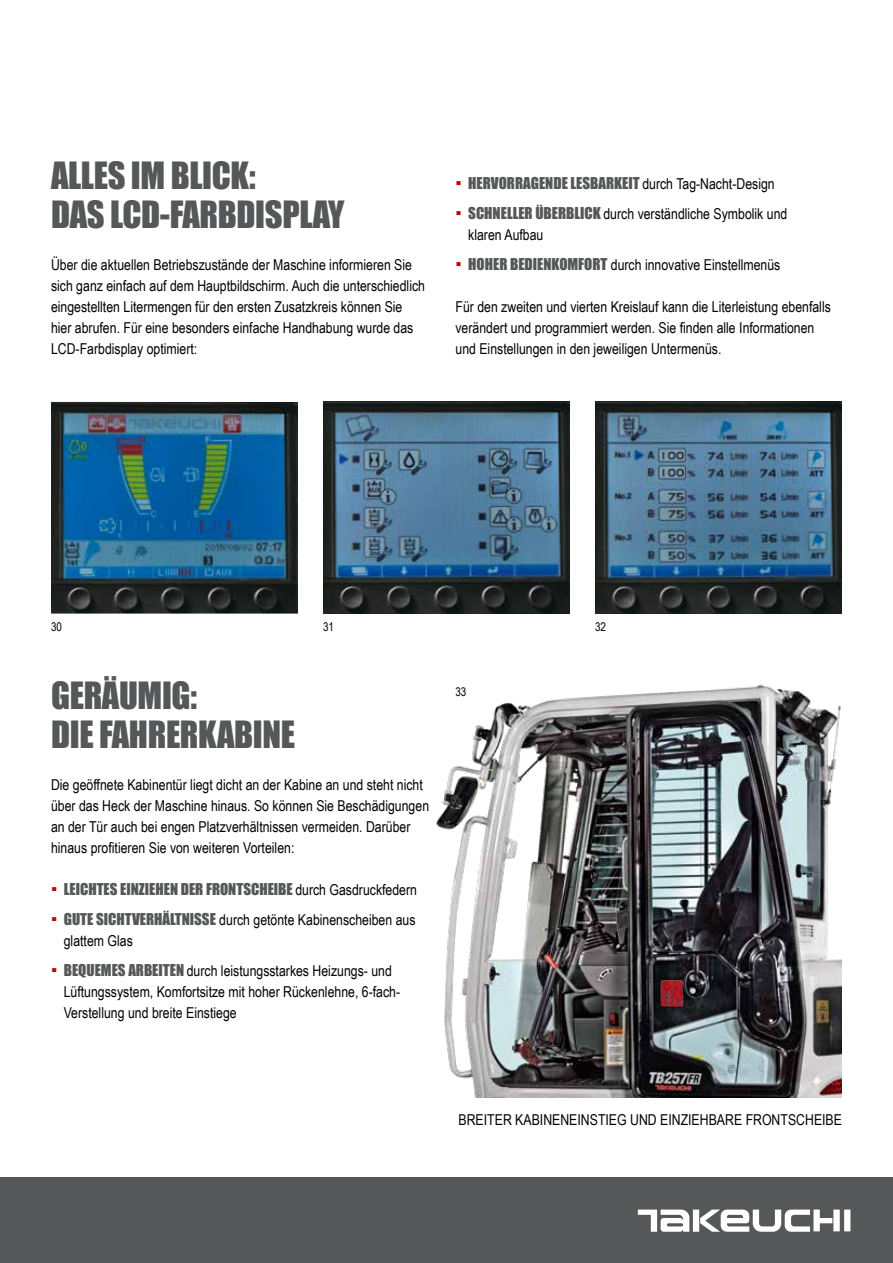
<style>
.page{position:relative;width:893px;height:1263px;background:#fff}
.page>*{position:absolute;margin:0;border:0;box-sizing:border-box;transform-origin:0 0}
.t1{font:34.5px/39px "Impact";letter-spacing:-.01em;color:#555759}
.t2{font:15px/21px "Arial Narrow";color:#000}
.t3{font:15px "Impact";color:#555759}
.t4{font:12px "Arial Narrow";color:#000}
.s1{font-size:18px;color:#b70a06}
.s2{font-family:"Arial Narrow";color:#000}
.s3{font-family:"Impact";font-size:18px;color:#b70a06}
.s4{font-family:"Impact";color:#555759}
</style>
<div class="page">
<img style="left:51px;top:402px;width:247px;height:212px">
<img style="left:595px;top:402px;width:247px;height:212px">
<img style="left:323px;top:402px;width:247px;height:212px">
<div style="left:0;top:1178px;width:893px;height:85px;background:#555759"></div>
<div style="left:844px;top:1209px;width:6px;height:22px;background:#fff"></div>
<div style="left:833px;top:1209px;width:7px;height:22px;background:#fff"></div>
<div style="left:693px;top:1209px;width:6px;height:22px;background:#fff"></div>
<svg style="left:700px;top:1209px;width:132px;height:22px"></svg>
<svg style="left:638px;top:1209px;width:51px;height:22px"></svg>
<img style="left:436px;top:684px;width:406px;height:413px">
<h1 class="t1" style="left:51px;top:155px;width:295px">ALLES IM BLICK:<br>DAS LCD-FARBDISPLAY</h1>
<p class="t2" style="left:51px;top:254px;width:376px">Über die aktuellen Betriebszustände der Maschine informieren Sie sich ganz einfach auf dem Hauptbildschirm. Auch die unterschiedlich eingestellten Litermengen für den ersten Zusatzkreis können Sie hier abrufen. Für eine besonders einfache Handhabung wurde das LCD-Farbdisplay optimiert:</p>
<p class="t3" style="left:455px;top:171px;width:321px"><span class="s1">▪</span> HERVORRAGENDE LESBARKEIT <span class="s2">durch Tag-Nacht-Design</span></p>
<p class="t2" style="left:468px;top:203px;width:321px;text-indent:-13px"><span class="s3">▪</span> <span class="s4">SCHNELLER ÜBERBLICK</span> durch verständliche Symbolik und klaren Aufbau</p>
<p class="t2" style="left:455px;top:254px;width:326px"><span class="s3">▪</span> <span class="s4">HOHER BEDIENKOMFORT</span> durch innovative Einstellmenüs</p>
<p class="t2" style="left:455px;top:296px;width:377px">Für den zweiten und vierten Kreislauf kann die Literleistung ebenfalls verändert und programmiert werden. Sie finden alle Informationen und Einstellungen in den jeweiligen Untermenüs.</p>
<p class="t4" style="left:51px;top:618px;width:12px">30</p>
<p class="t4" style="left:323px;top:618px;width:12px">31</p>
<p class="t4" style="left:595px;top:618px;width:12px">32</p>
<h1 class="t1" style="left:51px;top:675px;width:246px">GERÄUMIG:<br>DIE FAHRERKABINE</h1>
<p class="t2" style="left:51px;top:774px;width:380px">Die geöffnete Kabinentür liegt dicht an der Kabine an und steht nicht über das Heck der Maschine hinaus. So können Sie Beschädigungen an der Tür auch bei engen Platzverhältnissen vermeiden. Darüber hinaus profitieren Sie von weiteren Vorteilen:</p>
<p class="t3" style="left:51px;top:877px;width:368px"><span class="s1">▪</span> LEICHTES EINZIEHEN DER FRONTSCHEIBE <span class="s2">durch Gasdruckfedern</span></p>
<p class="t2" style="left:64px;top:909px;width:353px;text-indent:-13px"><span class="s3">▪</span> <span class="s4">GUTE SICHTVERHÄLTNISSE</span> durch getönte Kabinenscheiben aus glattem Glas</p>
<p class="t2" style="left:64px;top:960px;width:338px;text-indent:-13px"><span class="s3">▪</span> <span class="s4">BEQUEMES ARBEITEN</span> durch leistungsstarkes Heizungs- und<br>Lüftungssystem, Komfortsitze mit hoher Rückenlehne, 6-fach-<br>Verstellung und breite Einstiege</p>
<p class="t4" style="left:455px;top:683px;width:12px">33</p>
<p class="t2" style="left:459px;top:1109px;width:385px">BREITER KABINENEINSTIEG UND EINZIEHBARE FRONTSCHEIBE</p>
</div>
